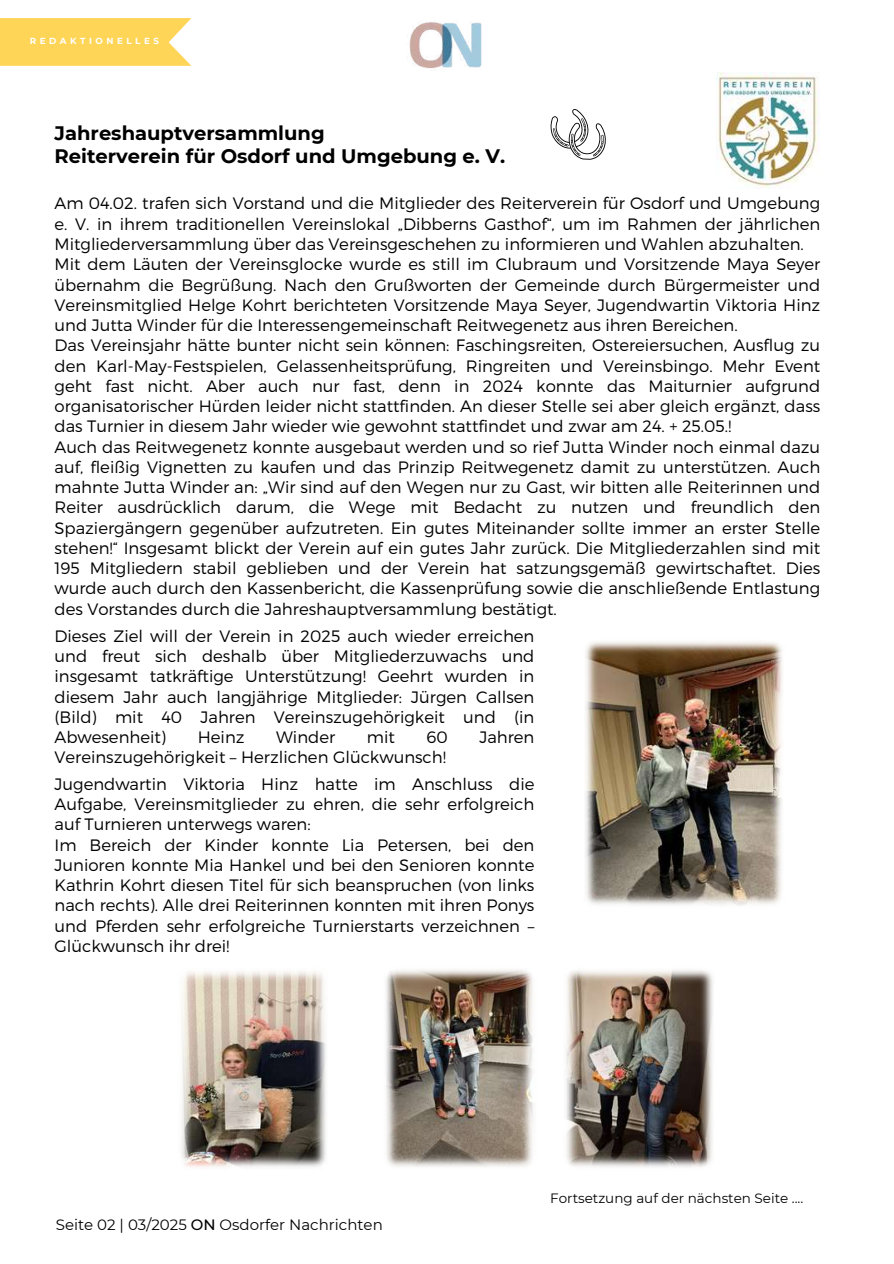
<style>
.page{position:relative;width:894px;height:1264px;background:#fff}
.page>*{position:absolute;margin:0;border:0;box-sizing:border-box;transform-origin:0 0}
.t1{font:700 19.5px/23.7px "Montserrat";color:#000}
.t2{font:300 16.5px/20.2px "Montserrat";color:#000}
.t3{font:15px "Montserrat";color:#000}
.t4{font:13.5px "Montserrat";color:#000}
.t5{font:700 8.7px "Montserrat";letter-spacing:.4em;color:#fff}
.s1{font-weight:500}
</style>
<div class="page">
<img style="left:409px;top:22px;width:73px;height:47px">
<svg style="left:0;top:18px;width:191px;height:48px;background:#ffd761"></svg>
<img style="left:585px;top:641px;width:197px;height:265px">
<img style="left:181px;top:971px;width:145px;height:196px">
<img style="left:386px;top:970px;width:147px;height:197px">
<img style="left:566px;top:970px;width:147px;height:197px">
<img style="left:716px;top:72px;width:103px;height:116px">
<svg style="left:550px;top:109px;width:56px;height:51px"></svg>
<p class="t5" style="left:30px;top:36px;width:131px">REDAKTIONELLES</p>
<p class="t1" style="left:54px;top:121px;width:452px">Jahreshauptversammlung<br>Reiterverein für Osdorf und Umgebung e. V.</p>
<p class="t2" style="left:54px;top:193px;width:767px">Am 04.02. trafen sich Vorstand und die Mitglieder des Reiterverein für Osdorf und Umgebung e. V. in ihrem traditionellen Vereinslokal „Dibberns Gasthof“, um im Rahmen der jährlichen Mitgliederversammlung über das Vereinsgeschehen zu informieren und Wahlen abzuhalten.<br>Mit dem Läuten der Vereinsglocke wurde es still im Clubraum und Vorsitzende Maya Seyer übernahm die Begrüßung. Nach den Grußworten der Gemeinde durch Bürgermeister und Vereinsmitglied Helge Kohrt berichteten Vorsitzende Maya Seyer, Jugendwartin Viktoria Hinz und Jutta Winder für die Interessengemeinschaft Reitwegenetz aus ihren Bereichen.<br>Das Vereinsjahr hätte bunter nicht sein können: Faschingsreiten, Ostereiersuchen, Ausflug zu den Karl-May-Festspielen, Gelassenheitsprüfung, Ringreiten und Vereinsbingo. Mehr Event geht fast nicht. Aber auch nur fast, denn in 2024 konnte das Maiturnier aufgrund organisatorischer Hürden leider nicht stattfinden. An dieser Stelle sei aber gleich ergänzt, dass das Turnier in diesem Jahr wieder wie gewohnt stattfindet und zwar am 24. + 25.05.!<br>Auch das Reitwegenetz konnte ausgebaut werden und so rief Jutta Winder noch einmal dazu auf, fleißig Vignetten zu kaufen und das Prinzip Reitwegenetz damit zu unterstützen. Auch mahnte Jutta Winder an: „Wir sind auf den Wegen nur zu Gast, wir bitten alle Reiterinnen und Reiter ausdrücklich darum, die Wege mit Bedacht zu nutzen und freundlich den Spaziergängern gegenüber aufzutreten. Ein gutes Miteinander sollte immer an erster Stelle stehen!“ Insgesamt blickt der Verein auf ein gutes Jahr zurück. Die Mitgliederzahlen sind mit 195 Mitgliedern stabil geblieben und der Verein hat satzungsgemäß gewirtschaftet. Dies wurde auch durch den Kassenbericht, die Kassenprüfung sowie die anschließende Entlastung des Vorstandes durch die Jahreshauptversammlung bestätigt.</p>
<p class="t2" style="left:54px;top:625px;width:481px;text-align:justify">Dieses Ziel will der Verein in 2025 auch wieder erreichen und freut sich deshalb über Mitgliederzuwachs und insgesamt tatkräftige Unterstützung! Geehrt wurden in diesem Jahr auch langjährige Mitglieder: Jürgen Callsen (Bild) mit 40 Jahren Vereinszugehörigkeit und (in Abwesenheit)</p>
<p class="t2" style="left:198px;top:726px;width:48px">Heinz</p>
<p class="t2" style="left:276px;top:726px;width:61px">Winder</p>
<p class="t2" style="left:367px;top:726px;width:30px">mit</p>
<p class="t2" style="left:426px;top:726px;width:23px">60</p>
<p class="t2" style="left:479px;top:726px;width:57px">Jahren</p>
<p class="t2" style="left:54px;top:743px;width:481px;line-height:26.4px">Vereinszugehörigkeit – Herzlichen Glückwunsch!<br>Jugendwartin Viktoria Hinz hatte im Anschluss die</p>
<p class="t2" style="left:54px;top:793px;width:481px">Aufgabe, Vereinsmitglieder zu ehren, die sehr erfolgreich auf Turnieren unterwegs waren:<br>Im Bereich der Kinder konnte Lia Petersen, bei den Junioren konnte Mia Hankel und bei den Senioren konnte Kathrin Kohrt diesen Titel für sich beanspruchen (von links nach rechts). Alle drei Reiterinnen konnten mit ihren Ponys und Pferden sehr erfolgreiche Turnierstarts verzeichnen – Glückwunsch ihr drei!</p>
<p class="t3" style="left:56px;top:1215px;width:328px">Seite 02 | 03/2025 <span class="s1">ON</span> Osdorfer Nachrichten</p>
<p class="t4" style="left:550px;top:1189px;width:254px">Fortsetzung auf der nächsten Seite ....</p>
</div>
